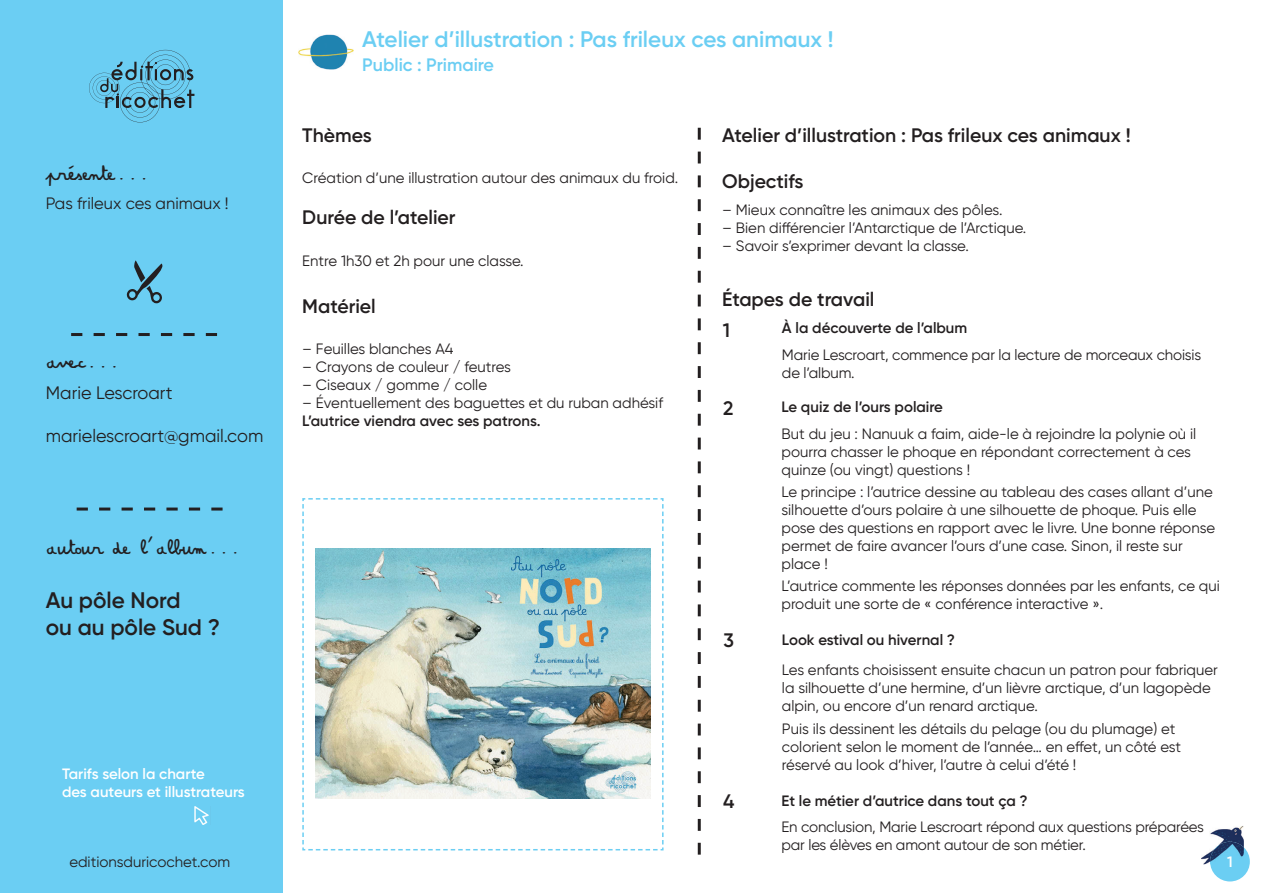
<style>
.page{position:relative;width:1263px;height:893px;background:#fff}
.page>*{position:absolute;margin:0;border:0;box-sizing:border-box;transform-origin:0 0}
.t1{font:600 22.5px "Gilroy";color:#6bcef3}
.t2{font:600 22.5px/27px "Gilroy";color:#231f20}
.t3{font:21.45px "Amandine";color:#231f20}
.t4{font:21px "Amandine";color:#231f20}
.t5{font:600 19.5px/30.9px "Gilroy";color:#231f20}
.t6{font:18px "Gilroy";color:#231f20}
.t7{font:600 18px "Gilroy";color:#6bcef3}
.t8{font:16.5px "Gilroy";color:#231f20}
.t9{font:15px/18px "Gilroy";color:#231f20}
.t10{font:600 15px "Gilroy";color:#231f20}
.t11{font:600 15px/18px "Gilroy";color:#fff}
</style>
<div class="page">
<svg style="left:698px;top:128px;width:3px;height:727px"></svg>
<div style="left:1210px;top:842px;width:40px;height:39px;background:#6bcef3;border-radius:50%"></div>
<img style="left:1201px;top:826px;width:43px;height:38px">
<img style="left:1210px;top:842px;width:34px;height:22px">
<div style="left:0;top:0;width:282px;height:893px;background:#6bcef3"></div>
<svg style="left:71px;top:333px;width:146px;height:3px"></svg>
<svg style="left:127px;top:260px;width:36px;height:43px"></svg>
<img style="left:302px;top:498px;width:362px;height:353px">
<svg style="left:77px;top:507px;width:146px;height:3px"></svg>
<svg style="left:89px;top:50px;width:105px;height:72px"></svg>
<img style="left:194px;top:807px;width:15px;height:18px">
<img style="left:299px;top:34px;width:54px;height:35px">
<h2 class="t3" style="left:46px;top:158px;width:103px">présente...</h2>
<p class="t8" style="left:46px;top:194px;width:184px">Pas frileux ces animaux !</p>
<h2 class="t3" style="left:46px;top:346px;width:74px">avec...</h2>
<p class="t6" style="left:46px;top:381px;width:128px">Marie Lescroart</p>
<p class="t6" style="left:46px;top:424px;width:219px">marielescroart@gmail.com</p>
<h3 class="t4" style="left:46px;top:533px;width:194px">autour de l’album...</h3>
<h1 class="t2" style="left:46px;top:587px;width:176px">Au pôle Nord<br>ou au pôle Sud ?</h1>
<p class="t11" style="left:62px;top:765px;width:184px">Tarifs selon la charte<br>des auteurs et illustrateurs</p>
<h1 class="t1" style="left:362px;top:25px;width:473px">Atelier d’illustration : Pas frileux ces animaux !</h1>
<p class="t7" style="left:362px;top:54px;width:133px">Public : Primaire</p>
<h3 class="t5" style="left:302px;top:119px;width:71px">Thèmes</h3>
<p class="t9" style="left:302px;top:169px;width:378px">Création d’une illustration autour des animaux du froid.</p>
<h3 class="t5" style="left:302px;top:202px;width:155px">Durée de l’atelier</h3>
<p class="t9" style="left:302px;top:251px;width:223px">Entre 1h30 et 2h pour une classe.</p>
<h3 class="t5" style="left:302px;top:290px;width:75px">Matériel</h3>
<p class="t9" style="left:302px;top:340px;width:153px">– Feuilles blanches A4</p>
<p class="t9" style="left:302px;top:358px;width:210px">– Crayons de couleur / feutres</p>
<p class="t9" style="left:302px;top:376px;width:186px">– Ciseaux / gomme / colle</p>
<p class="t9" style="left:302px;top:394px;width:362px">– Éventuellement des baguettes et du ruban adhésif</p>
<p class="t10" style="left:302px;top:411px;width:240px">L’autrice viendra avec ses patrons.</p>
<h3 class="t5" style="left:722px;top:119px;width:410px">Atelier d’illustration : Pas frileux ces animaux !</h3>
<h3 class="t5" style="left:722px;top:166px;width:83px">Objectifs</h3>
<p class="t9" style="left:722px;top:201px;width:282px">– Mieux connaître les animaux des pôles.</p>
<p class="t9" style="left:722px;top:219px;width:306px">– Bien différencier l’Antarctique de l’Arctique.</p>
<p class="t9" style="left:722px;top:237px;width:248px">– Savoir s’exprimer devant la classe.</p>
<h3 class="t5" style="left:722px;top:284px;width:154px">Étapes de travail<br>1</h3>
<p class="t10" style="left:782px;top:319px;width:187px">À la découverte de l’album</p>
<p class="t9" style="left:782px;top:346px;width:421px">Marie Lescroart, commence par la lecture de morceaux choisis de l’album.</p>
<h3 class="t5" style="left:723px;top:393px;width:12px">2</h3>
<h3 class="t5" style="left:723px;top:625px;width:12px">3</h3>
<h3 class="t5" style="left:723px;top:786px;width:13px">4</h3>
<p class="t10" style="left:781px;top:398px;width:163px">Le quiz de l’ours polaire</p>
<p class="t9" style="left:781px;top:424px;width:416px">But du jeu : Nanuuk a faim, aide-le à rejoindre la polynie où il pourra chasser le phoque en répondant correctement à ces quinze (ou vingt) questions !</p>
<p class="t9" style="left:781px;top:483px;width:435px">Le principe : l’autrice dessine au tableau des cases allant d’une silhouette d’ours polaire à une silhouette de phoque. Puis elle pose des questions en rapport avec le livre. Une bonne réponse permet de faire avancer l’ours d’une case. Sinon, il reste sur place !</p>
<p class="t9" style="left:781px;top:577px;width:440px">L’autrice commente les réponses données par les enfants, ce qui produit une sorte de « conférence interactive ».</p>
<p class="t10" style="left:782px;top:630px;width:175px">Look estival ou hivernal ?</p>
<p class="t9" style="left:782px;top:661px;width:437px">Les enfants choisissent ensuite chacun un patron pour fabriquer la silhouette d’une hermine, d’un lièvre arctique, d’un lagopède alpin, ou encore d’un renard arctique.</p>
<p class="t9" style="left:782px;top:719px;width:400px">Puis ils dessinent les détails du pelage (ou du plumage) et colorient selon le moment de l’année… en effet, un côté est réservé au look d’hiver, l’autre à celui d’été !</p>
<p class="t10" style="left:781px;top:791px;width:248px">Et le métier d’autrice dans tout ça ?</p>
<p class="t9" style="left:781px;top:818px;width:424px">En conclusion, Marie Lescroart répond aux questions préparées par les élèves en amont autour de son métier.</p>
<p class="t9" style="left:69px;top:852px;width:162px">editionsduricochet.com</p>
<p class="t11" style="left:1227px;top:852px;width:7px">1</p>
</div>
